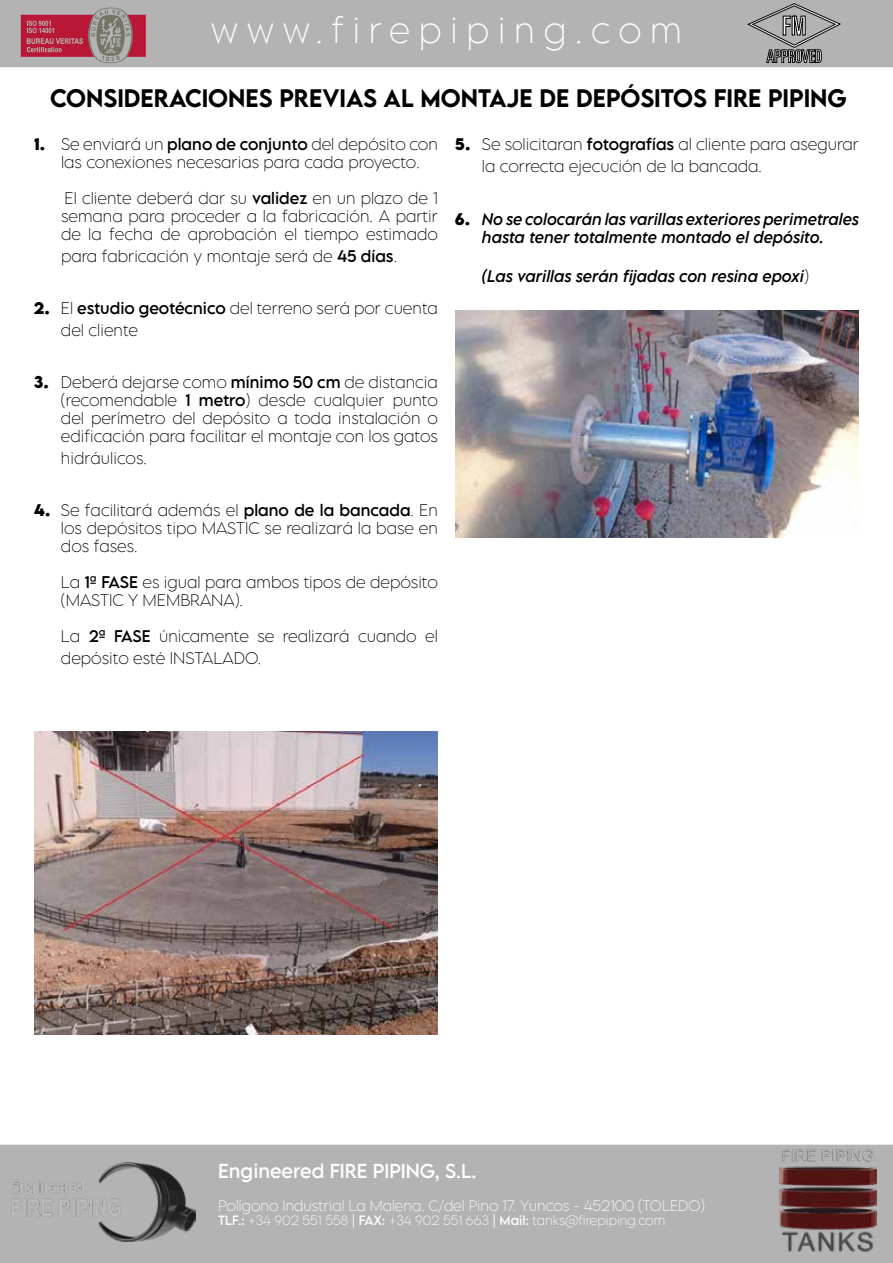
<style>
.page{position:relative;width:893px;height:1263px;background:#fff}
.page>*{position:absolute;margin:0;border:0;box-sizing:border-box;transform-origin:0 0}
.t1{font:200 33px "LEMONMILK Pro FTR";letter-spacing:.26em;color:#fff}
.t2{font:500 22.5px "LEMONMILK Pro FTR";color:#000}
.t3{font:18px "LEMONMILK Pro FTR";color:#fff}
.t4{font:200 15px/18px "LEMONMILK Pro FTR";color:#000}
.t5{font:italic 15px/18px "LEMONMILK Pro FTR";color:#000;text-align:center}
.t6{font:200 13.5px "LEMONMILK Pro FTR";color:#fff}
.t7{font:200 12px "LEMONMILK Pro FTR";color:#fff}
.s1{font-weight:700}
.s2{font-weight:400}
.s3{font-weight:700;font-style:normal}
.s4{font-weight:200;font-style:normal}
</style>
<div class="page">
<div style="left:0;top:1144px;width:893px;height:119px;background:#b3b3b3"></div>
<div style="left:0;top:0;width:893px;height:68px;background:#b3b3b3"></div>
<svg style="left:21px;top:8px;width:125px;height:55px;background:#ac616e"></svg>
<svg style="left:748px;top:4px;width:92px;height:60px;background:#989898"></svg>
<img style="left:11px;top:1162px;width:184px;height:80px">
<img style="left:780px;top:1147px;width:97px;height:111px">
<img style="left:34px;top:731px;width:404px;height:303px">
<img style="left:455px;top:311px;width:404px;height:227px">
<h1 class="t1" style="left:211px;top:9px;width:473px">www.firepiping.com</h1>
<h2 class="t2" style="left:50px;top:84px;width:798px">CONSIDERACIONES PREVIAS AL MONTAJE DE DEPÓSITOS FIRE PIPING</h2>
<p class="t4" style="left:34px;top:135px;width:405px;text-align:center"><span class="s1">1.</span> Se enviará un <span class="s2">plano de conjunto</span> del depósito con las conexiones necesarias para cada proyecto.</p>
<p class="t4" style="left:61px;top:189px;width:378px;text-align:justify">El cliente deberá dar su <span class="s2">validez</span> en un plazo de 1 semana para proceder a la fabricación. A partir de la fecha de aprobación el tiempo estimado</p>
<p class="t4" style="left:61px;top:247px;width:338px">para fabricación y montaje será de <span class="s2">45 días</span>.</p>
<p class="t4" style="left:61px;top:297px;width:378px;line-height:21.6px;text-indent:-27px"><span class="s1">2.</span> El <span class="s2">estudio geotécnico</span> del terreno será por cuenta del cliente</p>
<p class="t4" style="left:482px;top:133px;width:378px;line-height:21.6px;text-indent:-27px"><span class="s1">5.</span> Se solicitaran <span class="s2">fotografías</span> al cliente para asegurar la correcta ejecución de la bancada.</p>
<p class="t5" style="left:455px;top:210px;width:405px"><span class="s3">6.</span> No se colocarán las varillas exteriores perimetrales hasta tener totalmente montado el depósito.</p>
<p class="t5" style="left:482px;top:267px;width:328px">(Las varillas serán fijadas con resina epoxi<span class="s4">)</span></p>
<p class="t4" style="left:61px;top:373px;width:378px;text-align:justify;text-indent:-27px"><span class="s1">3.</span> Deberá dejarse como <span class="s2">mínimo 50 cm</span> de distancia (recomendable <span class="s2">1 metro</span>) desde cualquier punto del perímetro del depósito a toda instalación o edificación para facilitar el montaje con los gatos</p>
<p class="t4" style="left:61px;top:449px;width:87px">hidráulicos.</p>
<p class="t4" style="left:61px;top:501px;width:378px;text-align:justify;text-indent:-27px"><span class="s1">4.</span> Se facilitará además el <span class="s2">plano de la bancada</span>. En los depósitos tipo MASTIC se realizará la base en dos fases.</p>
<p class="t4" style="left:61px;top:573px;width:378px">La <span class="s2">1ª FASE</span> es igual para ambos tipos de depósito (MASTIC Y MEMBRANA).</p>
<p class="t4" style="left:61px;top:625px;width:378px;line-height:21.6px">La <span class="s2">2ª FASE</span> únicamente se realizará cuando el depósito esté INSTALADO.</p>
<p class="t3" style="left:218px;top:1159px;width:260px">Engineered FIRE PIPING, S.L.</p>
<p class="t6" style="left:218px;top:1197px;width:488px">Polígono Industrial La Malena. C/del Pino 17. Yuncos - 452100 (TOLEDO)</p>
<p class="t7" style="left:218px;top:1212px;width:449px"><span class="s2">TLF.:</span> +34 902 551 558 <span class="s2">| FAX:</span> +34 902 551 663 <span class="s2">| Mail:</span> tanks@firepiping.com</p>
</div>
